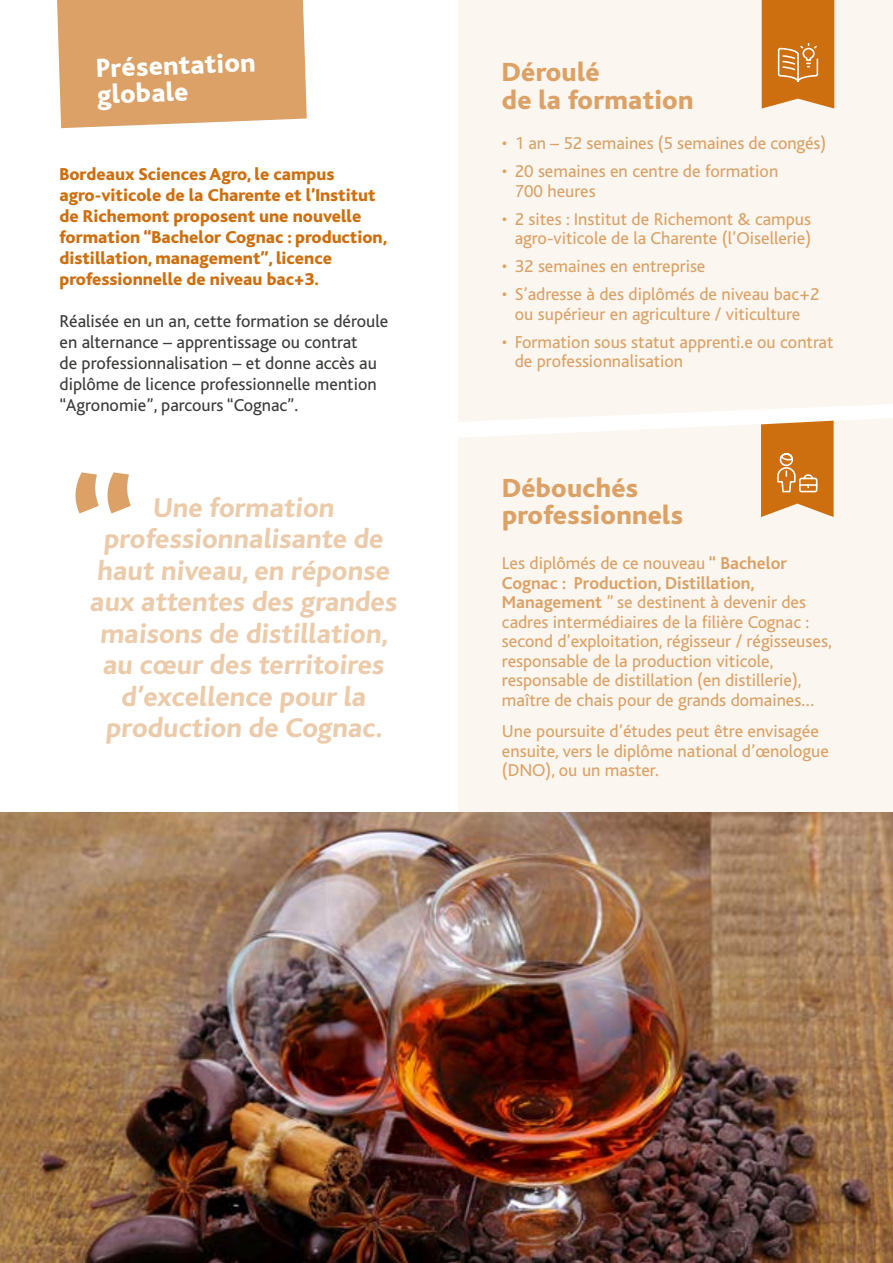
<style>
.page{position:relative;width:893px;height:1263px;background:#fff}
.page>*{position:absolute;margin:0;border:0;box-sizing:border-box;transform-origin:0 0}
.t1{font:800 28.5px/31.5px "Bliss";color:#eccbab;text-align:center}
.t2{font:800 27.45px/27.8px "Bliss";letter-spacing:.01em;color:#dba166}
.t3{font:800 27.45px/26.5px "Bliss";color:#fff}
.t4{font:18px/19.5px "Bliss";color:#dba166}
.t5{font:800 18px/21px "Bliss";color:#ce6f0f}
.t6{font:18px/21px "Bliss";color:#3c3c3b}
.s1{font-weight:700}
</style>
<div class="page">
<div style="left:458px;top:422px;width:435px;height:390px;background:#fcf6f0"></div>
<div style="left:458px;top:0;width:435px;height:422px;background:#fcf6f0"></div>
<div style="left:57px;top:0;width:250px;height:128px;background:#dba166"></div>
<svg style="left:762px;top:0;width:72px;height:109px;background:#d27c24"></svg>
<svg style="left:761px;top:421px;width:73px;height:96px;background:#d4822f"></svg>
<svg style="left:75px;top:472px;width:56px;height:41px"></svg>
<img style="left:0;top:812px;width:893px;height:451px">
<h2 class="t3" style="left:96px;top:55px;width:161px;rotate:-2deg">Présentation globale</h2>
<p class="t5" style="left:60px;top:164px;width:329px">Bordeaux Sciences Agro, le campus agro-viticole de la Charente et l’Institut de Richemont proposent une nouvelle formation “Bachelor Cognac : production, distillation, management”, licence professionnelle de niveau bac+3.</p>
<p class="t6" style="left:60px;top:311px;width:330px">Réalisée en un an, cette formation se déroule en alternance – apprentissage ou contrat<br>de professionnalisation – et donne accès au diplôme de licence professionnelle mention “Agronomie”, parcours “Cognac”.</p>
<h1 class="t1" style="left:90px;top:492px;width:311px">Une formation professionnalisante de haut niveau, en réponse aux attentes des grandes maisons de distillation, au cœur des territoires d’excellence pour la production de Cognac.</h1>
<h2 class="t2" style="left:502px;top:59px;width:193px">Déroulé<br>de la formation</h2>
<p class="t4" style="left:502px;top:134px;width:326px">• 1 an – 52 semaines (5 semaines de congés)</p>
<p class="t4" style="left:515px;top:162px;width:265px;text-indent:-13px">• 20 semaines en centre de formation<br>700 heures</p>
<p class="t4" style="left:502px;top:209px;width:311px;text-align:right">• 2 sites : Institut de Richemont &amp; campus agro-viticole de la Charente (l’Oisellerie)</p>
<p class="t4" style="left:502px;top:257px;width:205px">• 32 semaines en entreprise</p>
<p class="t4" style="left:502px;top:285px;width:319px;text-align:center">• S’adresse à des diplômés de niveau bac+2 ou supérieur en agriculture / viticulture</p>
<p class="t4" style="left:515px;top:332px;width:320px;text-indent:-13px">• Formation sous statut apprenti.e ou contrat de professionnalisation</p>
<h2 class="t2" style="left:502px;top:474px;width:182px">Débouchés professionnels</h2>
<p class="t4" style="left:502px;top:554px;width:331px">Les diplômés de ce nouveau <span class="s1">“ Bachelor Cognac : Production, Distillation, Management</span> ” se destinent à devenir des cadres intermédiaires de la filière Cognac : second d’exploitation, régisseur / régisseuses, responsable de la production viticole, responsable de distillation (en distillerie), maître de chais pour de grands domaines…</p>
<p class="t4" style="left:502px;top:722px;width:328px">Une poursuite d’études peut être envisagée ensuite, vers le diplôme national d’œnologue (DNO), ou un master.</p>
</div>
